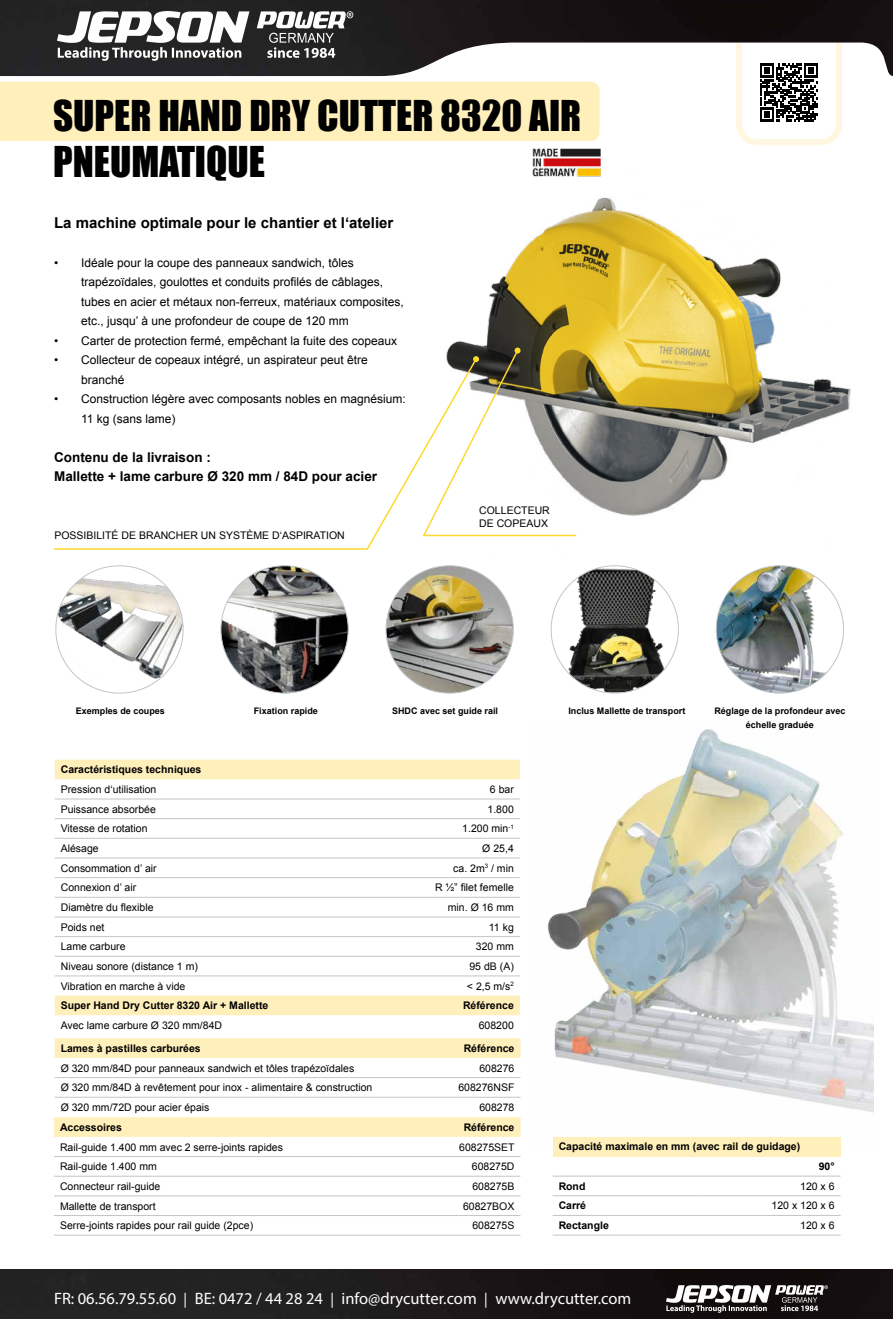
<style>
.page{position:relative;width:893px;height:1319px;background:#fff}
.page>*{position:absolute;margin:0;border:0;box-sizing:border-box;transform-origin:0 0}
.t1{font:39px/46.5px "Impact";color:#000}
.t2{font:16.5px "Myriad Pro";color:#fff}
.t3{font:700 15px "Arial";color:#000}
.t4{font:700 13.5px/19.5px "Arial";color:#000}
.t5{font:12px/19.5px "Arial";color:#000}
.t6{font:10.5px/12.6px "Arial";color:#000}
.t7{font:700 10.5px "Arial";color:#000}
.t8{font:700 9px/13.5px "Arial";color:#000;text-align:center}
.s1{font-size:15px}
</style>
<div class="page">
<img style="left:547px;top:729px;width:327px;height:384px">
<img style="left:449px;top:197px;width:402px;height:319px">
<img style="left:551px;top:565px;width:127px;height:128px;border-radius:64px">
<img style="left:386px;top:565px;width:127px;height:128px;border-radius:64px">
<img style="left:56px;top:565px;width:127px;height:128px;border-radius:64px">
<img style="left:221px;top:565px;width:127px;height:128px;border-radius:64px">
<img style="left:716px;top:565px;width:127px;height:128px;border-radius:64px">
<svg style="left:736px;top:76px;width:106px;height:69px"></svg>
<div style="left:0;top:82px;width:600px;height:59px;background:#ffefbb"></div>
<svg style="left:54px;top:454px;width:367px;height:96px"></svg>
<svg style="left:421px;top:347px;width:157px;height:190px"></svg>
<div style="left:55px;top:995px;width:465px;height:20px;background:#ffefbb"></div>
<img style="left:532px;top:148px;width:69px;height:29px">
<div style="left:55px;top:759px;width:465px;height:20px;background:#ffefbb"></div>
<hr style="left:55px;top:798px;width:261px;height:1px;background:#bfc6ca">
<hr style="left:316px;top:798px;width:204px;height:1px;background:#bfc6ca">
<hr style="left:55px;top:818px;width:261px;height:1px;background:#bfc6ca">
<hr style="left:316px;top:818px;width:204px;height:1px;background:#bfc6ca">
<hr style="left:55px;top:838px;width:261px;height:1px;background:#bfc6ca">
<hr style="left:316px;top:838px;width:204px;height:1px;background:#bfc6ca">
<hr style="left:55px;top:857px;width:261px;height:1px;background:#bfc6ca">
<hr style="left:316px;top:857px;width:204px;height:1px;background:#bfc6ca">
<hr style="left:55px;top:877px;width:261px;height:1px;background:#bfc6ca">
<hr style="left:316px;top:877px;width:204px;height:1px;background:#bfc6ca">
<hr style="left:55px;top:896px;width:261px;height:1px;background:#bfc6ca">
<hr style="left:316px;top:896px;width:204px;height:1px;background:#bfc6ca">
<hr style="left:55px;top:916px;width:261px;height:1px;background:#bfc6ca">
<hr style="left:316px;top:916px;width:204px;height:1px;background:#bfc6ca">
<hr style="left:55px;top:936px;width:261px;height:1px;background:#bfc6ca">
<hr style="left:316px;top:936px;width:204px;height:1px;background:#bfc6ca">
<hr style="left:55px;top:955px;width:261px;height:1px;background:#bfc6ca">
<hr style="left:316px;top:955px;width:204px;height:1px;background:#bfc6ca">
<hr style="left:55px;top:975px;width:261px;height:1px;background:#bfc6ca">
<hr style="left:316px;top:975px;width:204px;height:1px;background:#bfc6ca">
<div style="left:55px;top:1038px;width:465px;height:19px;background:#ffefbb"></div>
<hr style="left:55px;top:1077px;width:337px;height:1px;background:#bfc6ca">
<hr style="left:392px;top:1077px;width:128px;height:1px;background:#bfc6ca">
<hr style="left:55px;top:1096px;width:337px;height:1px;background:#bfc6ca">
<hr style="left:392px;top:1096px;width:128px;height:1px;background:#bfc6ca">
<div style="left:54px;top:1117px;width:466px;height:19px;background:#ffefbb"></div>
<hr style="left:54px;top:1156px;width:302px;height:1px;background:#bfc6ca">
<hr style="left:356px;top:1156px;width:164px;height:1px;background:#bfc6ca">
<hr style="left:54px;top:1175px;width:302px;height:1px;background:#bfc6ca">
<hr style="left:356px;top:1175px;width:164px;height:1px;background:#bfc6ca">
<hr style="left:54px;top:1195px;width:302px;height:1px;background:#bfc6ca">
<hr style="left:356px;top:1195px;width:164px;height:1px;background:#bfc6ca">
<hr style="left:54px;top:1214px;width:302px;height:1px;background:#bfc6ca">
<hr style="left:356px;top:1214px;width:164px;height:1px;background:#bfc6ca">
<hr style="left:54px;top:1234px;width:302px;height:1px;background:#bfc6ca">
<hr style="left:356px;top:1234px;width:164px;height:1px;background:#bfc6ca">
<div style="left:553px;top:1136px;width:288px;height:20px;background:#ffefbb"></div>
<hr style="left:553px;top:1175px;width:149px;height:1px;background:#bfc6ca">
<hr style="left:702px;top:1175px;width:139px;height:1px;background:#bfc6ca">
<hr style="left:553px;top:1195px;width:149px;height:1px;background:#bfc6ca">
<hr style="left:702px;top:1195px;width:139px;height:1px;background:#bfc6ca">
<hr style="left:553px;top:1214px;width:149px;height:1px;background:#bfc6ca">
<hr style="left:702px;top:1214px;width:139px;height:1px;background:#bfc6ca">
<hr style="left:553px;top:1234px;width:149px;height:1px;background:#bfc6ca">
<hr style="left:702px;top:1234px;width:139px;height:1px;background:#bfc6ca">
<img style="left:0;top:0;width:893px;height:76px">
<svg style="left:51px;top:0;width:324px;height:74px;fill:#242424"></svg>
<img style="left:0;top:1269px;width:893px;height:49px">
<svg style="left:661px;top:1269px;width:178px;height:49px;background:#454141"></svg>
<h1 class="t1" style="left:53px;top:91px;width:530px">SUPER HAND DRY CUTTER 8320 AIR<br>PNEUMATIQUE</h1>
<h3 class="t3" style="left:54px;top:212px;width:341px">La machine optimale pour le chantier et l‘atelier</h3>
<p class="t5" style="left:81px;top:253px;width:324px;text-indent:-27px">• Idéale pour la coupe des panneaux sandwich, tôles trapézoïdales, goulottes et conduits profilés de câblages, tubes en acier et métaux non-ferreux, matériaux composites, etc., jusqu’ à une profondeur de coupe de 120 mm</p>
<p class="t5" style="left:54px;top:331px;width:345px">• Carter de protection fermé, empêchant la fuite des copeaux</p>
<p class="t5" style="left:81px;top:350px;width:288px;text-indent:-27px">• Collecteur de copeaux intégré, un aspirateur peut être branché</p>
<p class="t5" style="left:81px;top:389px;width:326px;text-indent:-27px">• Construction légère avec composants nobles en magnésium:<br>11 kg (sans lame)</p>
<p class="t4" style="left:54px;top:448px;width:325px">Contenu de la livraison :<br>Mallette + lame carbure Ø 320 mm / 84D pour acier</p>
<p class="t6" style="left:54px;top:529px;width:292px">POSSIBILITÉ DE BRANCHER UN SYSTÈME D‘ASPIRATION</p>
<p class="t6" style="left:479px;top:504px;width:72px">COLLECTEUR<br>DE COPEAUX</p>
<p class="t8" style="left:76px;top:704px;width:91px">Exemples de coupes</p>
<p class="t8" style="left:254px;top:704px;width:66px">Fixation rapide</p>
<p class="t8" style="left:392px;top:704px;width:108px">SHDC avec set guide rail</p>
<p class="t8" style="left:568px;top:704px;width:119px">Inclus Mallette de transport</p>
<p class="t7" style="left:61px;top:762px;width:142px">Caractéristiques techniques</p>
<p class="t6" style="left:61px;top:783px;width:97px">Pression d‘utilisation</p>
<p class="t6" style="left:490px;top:783px;width:25px">6 bar</p>
<p class="t6" style="left:61px;top:802px;width:97px">Puissance absorbée</p>
<p class="t6" style="left:488px;top:802px;width:28px">1.800</p>
<p class="t6" style="left:61px;top:822px;width:88px">Vitesse de rotation</p>
<p class="t6" style="left:462px;top:822px;width:53px">1.200 min<sup>-1</sup></p>
<p class="t6" style="left:61px;top:842px;width:39px">Alésage</p>
<p class="t6" style="left:482px;top:842px;width:33px">Ø 25,4</p>
<p class="t6" style="left:61px;top:861px;width:97px">Consommation d’ air</p>
<p class="t6" style="left:453px;top:861px;width:62px">ca. 2m<sup>3</sup> / min</p>
<p class="t6" style="left:61px;top:881px;width:77px">Connexion d’ air</p>
<p class="t6" style="left:435px;top:881px;width:80px">R ½” filet femelle</p>
<p class="t6" style="left:61px;top:900px;width:94px">Diamètre du flexible</p>
<p class="t6" style="left:448px;top:900px;width:67px">min. Ø 16 mm</p>
<p class="t6" style="left:61px;top:920px;width:45px">Poids net</p>
<p class="t6" style="left:489px;top:920px;width:26px">11 kg</p>
<p class="t6" style="left:61px;top:940px;width:66px">Lame carbure</p>
<p class="t6" style="left:476px;top:940px;width:39px">320 mm</p>
<p class="t6" style="left:61px;top:959px;width:139px">Niveau sonore (distance 1 m)</p>
<p class="t6" style="left:469px;top:959px;width:46px">95 dB (A)</p>
<p class="t6" style="left:61px;top:979px;width:126px">Vibration en marche à vide</p>
<p class="t6" style="left:467px;top:979px;width:48px">&lt; 2,5 m/s<sup>2</sup></p>
<p class="t7" style="left:61px;top:998px;width:209px">Super Hand Dry Cutter 8320 Air + Mallette</p>
<p class="t7" style="left:463px;top:998px;width:52px">Référence</p>
<p class="t6" style="left:61px;top:1018px;width:163px">Avec lame carbure Ø 320 mm/84D</p>
<p class="t6" style="left:479px;top:1018px;width:37px">608200</p>
<p class="t8" style="left:714px;top:704px;width:133px">Réglage de la profondeur avec échelle graduée</p>
<p class="t7" style="left:61px;top:1041px;width:142px">Lames à pastilles carburées</p>
<p class="t7" style="left:464px;top:1041px;width:52px">Référence</p>
<p class="t6" style="left:61px;top:1061px;width:295px">Ø 320 mm/84D pour panneaux sandwich et tôles trapézoïdales</p>
<p class="t6" style="left:479px;top:1061px;width:37px">608276</p>
<p class="t6" style="left:61px;top:1081px;width:313px">Ø 320 mm/84D à revêtement pour inox - alimentaire &amp; construction</p>
<p class="t6" style="left:458px;top:1081px;width:58px">608276NSF</p>
<p class="t6" style="left:61px;top:1100px;width:150px">Ø 320 mm/72D pour acier épais</p>
<p class="t6" style="left:479px;top:1100px;width:37px">608278</p>
<p class="t7" style="left:60px;top:1120px;width:63px">Accessoires</p>
<p class="t7" style="left:464px;top:1120px;width:52px">Référence</p>
<p class="t6" style="left:60px;top:1140px;width:224px">Rail-guide 1.400 mm avec 2 serre-joints rapides</p>
<p class="t6" style="left:459px;top:1140px;width:57px">608275SET</p>
<p class="t6" style="left:60px;top:1160px;width:98px">Rail-guide 1.400 mm</p>
<p class="t6" style="left:472px;top:1160px;width:44px">608275D</p>
<p class="t6" style="left:60px;top:1179px;width:102px">Connecteur rail-guide</p>
<p class="t6" style="left:472px;top:1179px;width:44px">608275B</p>
<p class="t6" style="left:60px;top:1199px;width:97px">Mallette de transport</p>
<p class="t6" style="left:463px;top:1199px;width:53px">60827BOX</p>
<p class="t6" style="left:60px;top:1218px;width:195px">Serre-joints rapides pour rail guide (2pce)</p>
<p class="t6" style="left:472px;top:1218px;width:44px">608275S</p>
<p class="t7" style="left:559px;top:1139px;width:243px">Capacité maximale en mm (avec rail de guidage)</p>
<p class="t7" style="left:819px;top:1159px;width:17px">90°</p>
<p class="t7" style="left:559px;top:1178px;width:28px">Rond</p>
<p class="t6" style="left:800px;top:1179px;width:36px">120 x 6</p>
<p class="t7" style="left:559px;top:1198px;width:29px">Carré</p>
<p class="t6" style="left:772px;top:1199px;width:65px">120 x 120 x 6</p>
<p class="t7" style="left:559px;top:1218px;width:52px">Rectangle</p>
<p class="t6" style="left:800px;top:1218px;width:36px">120 x 6</p>
<h2 class="t2" style="left:54px;top:1287px;width:579px">FR: 06.56.79.55.60 <span class="s1">|</span> BE: 0472 / 44 28 24 <span class="s1">|</span> info@drycutter.com <span class="s1">|</span> www.drycutter.com</h2>
</div>
